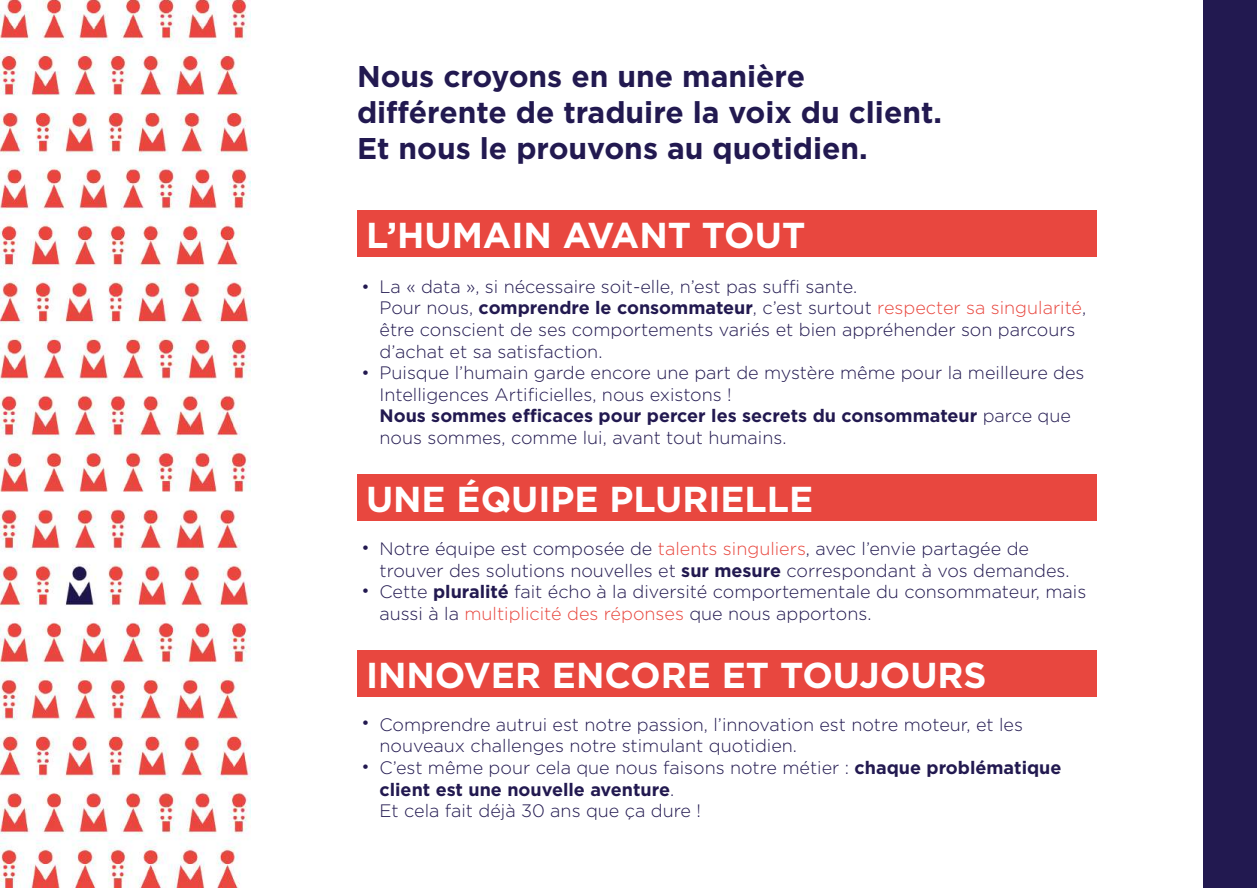
<style>
.page{position:relative;width:1257px;height:888px;background:#fff}
.page>*{position:absolute;margin:0;border:0;box-sizing:border-box;transform-origin:0 0}
.t1{font:700 36px "Gotham";color:#fff}
.t2{font:700 30px/36px "Gotham";color:#221950}
.t3{font:300 18px/21.6px "Gotham";color:#221950}
.s1{font-weight:700}
.s2{color:#e8473f}
</style>
<div class="page">
<img style="left:0;top:0;width:250px;height:888px">
<div style="left:357px;top:210px;width:739px;height:47px;background:#e8473f"></div>
<div style="left:357px;top:475px;width:739px;height:46px;background:#e8473f"></div>
<div style="left:357px;top:650px;width:739px;height:47px;background:#e8473f"></div>
<div style="left:1203px;top:0;width:54px;height:888px;background:#221950"></div>
<h2 class="t2" style="left:357px;top:58px;width:587px">Nous croyons en une manière différente de traduire la voix du client.<br>Et nous le prouvons au quotidien.</h2>
<h1 class="t1" style="left:366px;top:211px;width:441px">L’HUMAIN AVANT TOUT</h1>
<p class="t3" style="left:380px;top:275px;width:708px">La « data », si nécessaire soit-elle, n’est pas suffi sante.<br>Pour nous, <span class="s1">comprendre le consommateur</span>, c’est surtout <span class="s2">respecter sa singularité</span>, être conscient de ses comportements variés et bien appréhender son parcours d’achat et sa satisfaction.<br>Puisque l’humain garde encore une part de mystère même pour la meilleure des Intelligences Artificielles, nous existons !<br><span class="s1">Nous sommes efficaces pour percer les secrets du consommateur</span> parce que nous sommes, comme lui, avant tout humains.</p>
<h1 class="t1" style="left:366px;top:476px;width:449px">UNE ÉQUIPE PLURIELLE</h1>
<p class="t3" style="left:380px;top:537px;width:708px">Notre équipe est composée de <span class="s2">talents singuliers</span>, avec l’envie partagée de trouver des solutions nouvelles et <span class="s1">sur mesure</span> correspondant à vos demandes.<br>Cette <span class="s1">pluralité</span> fait écho à la diversité comportementale du consommateur, mais aussi à la <span class="s2">multiplicité des réponses</span> que nous apportons.</p>
<h1 class="t1" style="left:366px;top:652px;width:622px">INNOVER ENCORE ET TOUJOURS</h1>
<p class="t3" style="left:380px;top:713px;width:684px">Comprendre autrui est notre passion, l’innovation est notre moteur, et les nouveaux challenges notre stimulant quotidien.<br>C’est même pour cela que nous faisons notre métier : <span class="s1">chaque problématique client est une nouvelle aventure</span>.<br>Et cela fait déjà 30 ans que ça dure !</p>
</div>
